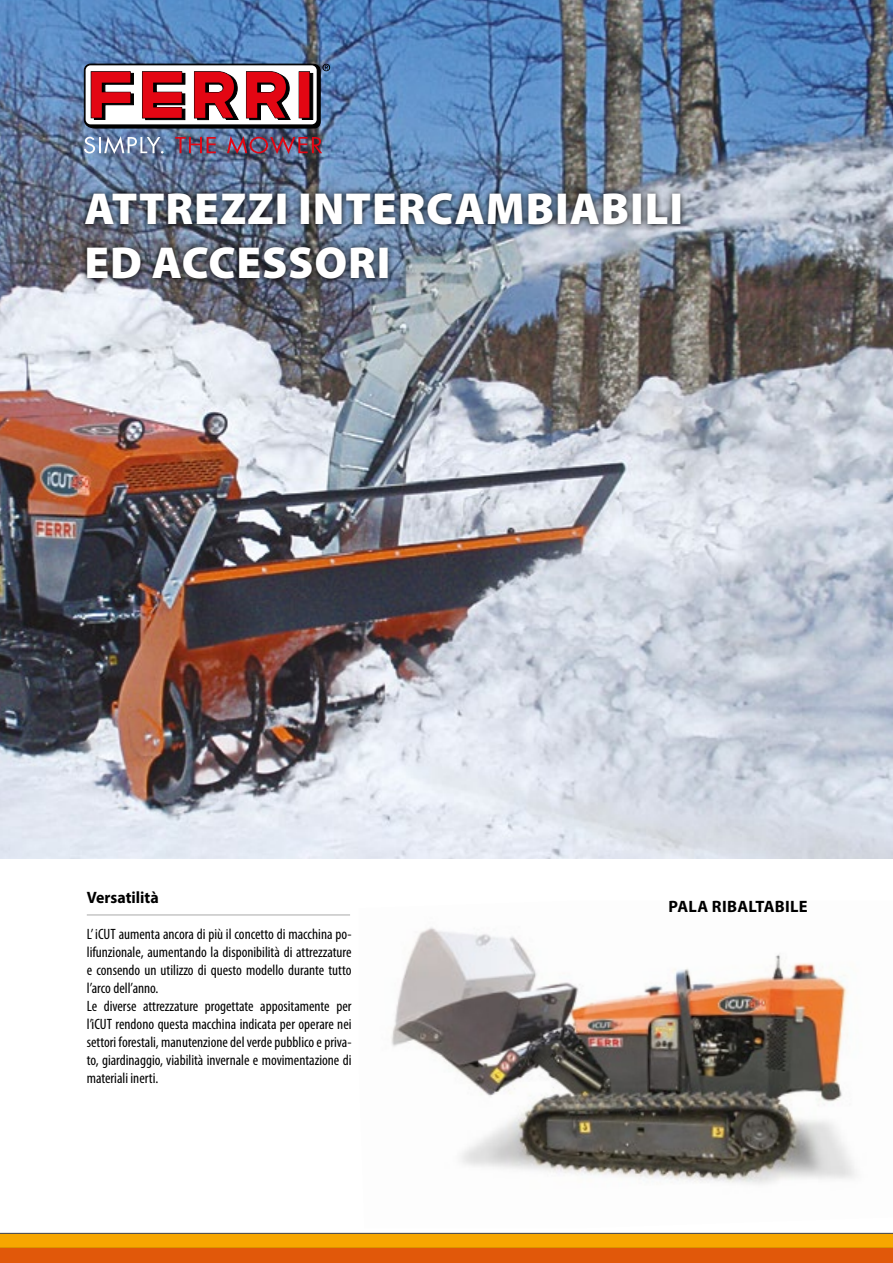
<style>
.page{position:relative;width:893px;height:1263px;background:#fff}
.page>*{position:absolute;margin:0;border:0;box-sizing:border-box;transform-origin:0 0}
.t1{font:900 45px/54px "Myriad Pro";letter-spacing:.02em;color:#fff}
.t2{font:700 16.5px "Myriad Pro";letter-spacing:.02em;color:#000}
.t3{font:700 16.5px "Myriad Pro";color:#000;scale:.96 1}
.t4{font:condensed 15px/18px "Myriad Pro";color:#000}
</style>
<div class="page">
<div style="left:0;top:1232px;width:893px;height:31px;background:linear-gradient(to right,#f7a600,#f7a600)"></div>
<div style="left:0;top:1235px;width:893px;height:28px;background:#f7a600"></div>
<div style="left:0;top:1247px;width:893px;height:16px;background:#e1580a"></div>
<img style="left:391px;top:927px;width:465px;height:258px">
<img style="left:0;top:0;width:893px;height:858px">
<img style="left:79px;top:186px;width:608px;height:99px">
<svg style="left:84px;top:64px;width:246px;height:64px"></svg>
<svg style="left:84px;top:136px;width:80px;height:18px"></svg>
<img style="left:175px;top:136px;width:147px;height:18px">
<hr style="left:87px;top:914px;width:263px;height:2px;background:#c6c6c6">
<h1 class="t1" style="left:84px;top:180px;width:600px">ATTREZZI INTERCAMBIABILI<br>ED ACCESSORI</h1>
<p class="t3" style="left:87px;top:886px;width:76px">Versatilità</p>
<p class="t4" style="left:87px;top:924px;width:266px">L’ iCUT aumenta ancora di più il concetto di macchina po&shy;lifunzionale, aumentando la disponibilità di attrezzature e consendo un utilizzo di questo modello durante tutto l’arco dell’anno.<br>Le diverse attrezzature progettate appositamente per l’iCUT rendono questa macchina indicata per operare nei settori forestali, manutenzione del verde pubblico e priva&shy;to, giardinaggio, viabilità invernale e movimentazione di materiali inerti.</p>
<p class="t2" style="left:668px;top:895px;width:141px">PALA RIBALTABILE</p>
</div>
